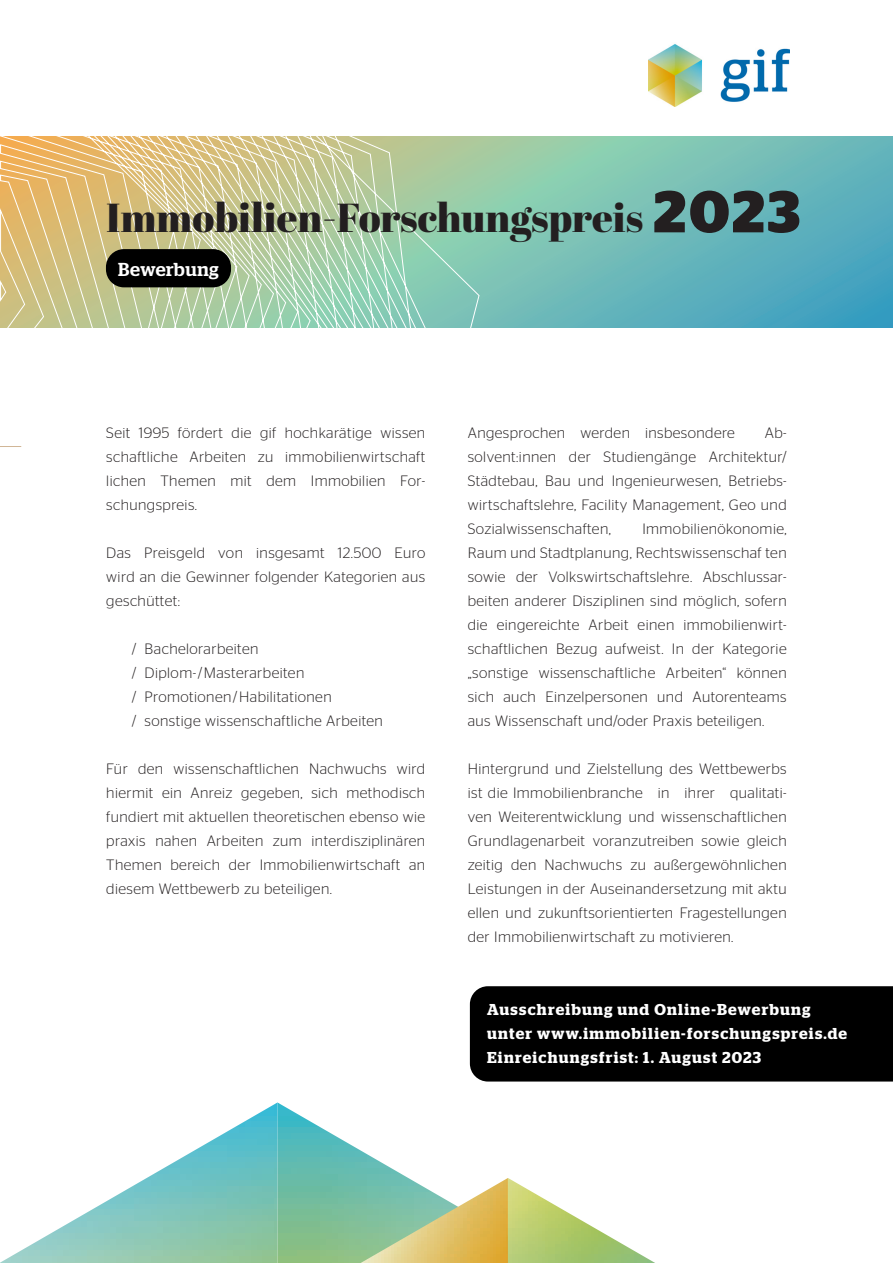
<style>
.page{position:relative;width:893px;height:1263px;background:#fff}
.page>*{position:absolute;margin:0;border:0;box-sizing:border-box;transform-origin:0 0}
.Einführung2{font:40.5px "Abril Fatface";color:#231f20}
.Teilnahmebedingungen{font:500 18.75px "Stag";letter-spacing:.03em;color:#fff}
.Teilnahmebedingungen-2{font:600 15.75px "Stag";letter-spacing:.08em;color:#fff}
.Fließtext{font:300 15px/24px "Stag Sans";letter-spacing:.03em;color:#231f20;text-align:justify}
.s1{font-family:"Stag Sans";font-weight:700;font-size:58.8px}
</style>
<div class="page">
<svg style="left:481px;top:136px;width:412px;height:191px;background:#6db9b8"></svg>
<svg style="left:0;top:136px;width:481px;height:311px"></svg>
<div style="left:470px;top:986px;width:423px;height:95px;background:#000"></div>
<svg style="left:0;top:446px;width:21px;height:1px"></svg>
<svg style="left:0;top:1102px;width:408px;height:161px"></svg>
<img style="left:361px;top:1178px;width:294px;height:85px">
<div style="left:106px;top:249px;width:125px;height:38px;background:#000;border-radius:18px"></div>
<img style="left:648px;top:44px;width:141px;height:62px">
<p class="Einführung2" style="left:106px;top:189px;width:696px">Immobilien-Forschungspreis <span class="s1">2023</span></p>
<p class="Teilnahmebedingungen" style="left:118px;top:258px;width:102px">Bewerbung</p>
<p class="Fließtext" style="left:106px;top:421px;width:320px">Seit 1995 fördert die gif hochkarätige wissen schaftliche Arbeiten zu immobilienwirtschaft lichen Themen mit dem Immobilien For&shy;schungspreis.</p>
<p class="Fließtext" style="left:106px;top:541px;width:320px">Das Preisgeld von insgesamt 12.500 Euro wird an die Gewinner folgender Kategorien aus geschüttet:</p>
<p class="Fließtext" style="left:132px;top:637px;width:253px;text-align:left">/ Bachelorarbeiten<br>/ Diplom-/Masterarbeiten<br>/ Promotionen/Habilitationen<br>/ sonstige wissenschaftliche Arbeiten</p>
<p class="Fließtext" style="left:106px;top:757px;width:320px">Für den wissenschaftlichen Nachwuchs wird hiermit ein Anreiz gegeben, sich methodisch fundiert mit aktuellen theoretischen ebenso wie praxis nahen Arbeiten zum interdisziplinären Themen bereich der Immobilienwirtschaft an diesem Wettbewerb zu beteiligen.</p>
<p class="Fließtext" style="left:468px;top:421px;width:320px;text-indent:297px">Ab&shy;solvent:innen der Studiengänge Architektur/ Städtebau, Bau und Ingenieurwesen, Betriebs&shy;wirtschaftslehre, Facility Management, Geo und Sozialwissenschaften,</p>
<p class="Fließtext" style="left:468px;top:421px;width:269px">Angesprochen werden insbesondere</p>
<p class="Fließtext" style="left:468px;top:517px;width:320px;text-indent:175px">Immobilienökonomie, Raum und Stadtplanung, Rechtswissenschaf ten sowie der Volkswirtschaftslehre. Abschlussar&shy;beiten anderer Disziplinen sind möglich, sofern die eingereichte Arbeit einen immobilienwirt&shy;schaftlichen Bezug aufweist. In der Kategorie „sonstige wissenschaftliche Arbeiten“ können sich auch Einzelpersonen und Autorenteams aus Wissenschaft und/oder Praxis beteiligen.</p>
<p class="Fließtext" style="left:468px;top:757px;width:320px">Hintergrund und Zielstellung des Wettbewerbs ist die Immobilienbranche in ihrer qualitati&shy;ven Weiterentwicklung und wissenschaftlichen Grundlagenarbeit voranzutreiben sowie gleich zeitig den Nachwuchs zu außergewöhnlichen Leistungen in der Auseinandersetzung mit aktu ellen und zukunftsorientierten Fragestellungen der Immobilienwirtschaft zu motivieren.</p>
<p class="Teilnahmebedingungen-2" style="left:487px;top:1000px;width:325px">Ausschreibung und Online-Bewerbung</p>
<p class="Teilnahmebedingungen-2" style="left:487px;top:1024px;width:362px">unter www.immobilien-forschungspreis.de</p>
<p class="Teilnahmebedingungen-2" style="left:487px;top:1048px;width:275px">Einreichungsfrist: 1. August 2023</p>
</div>
